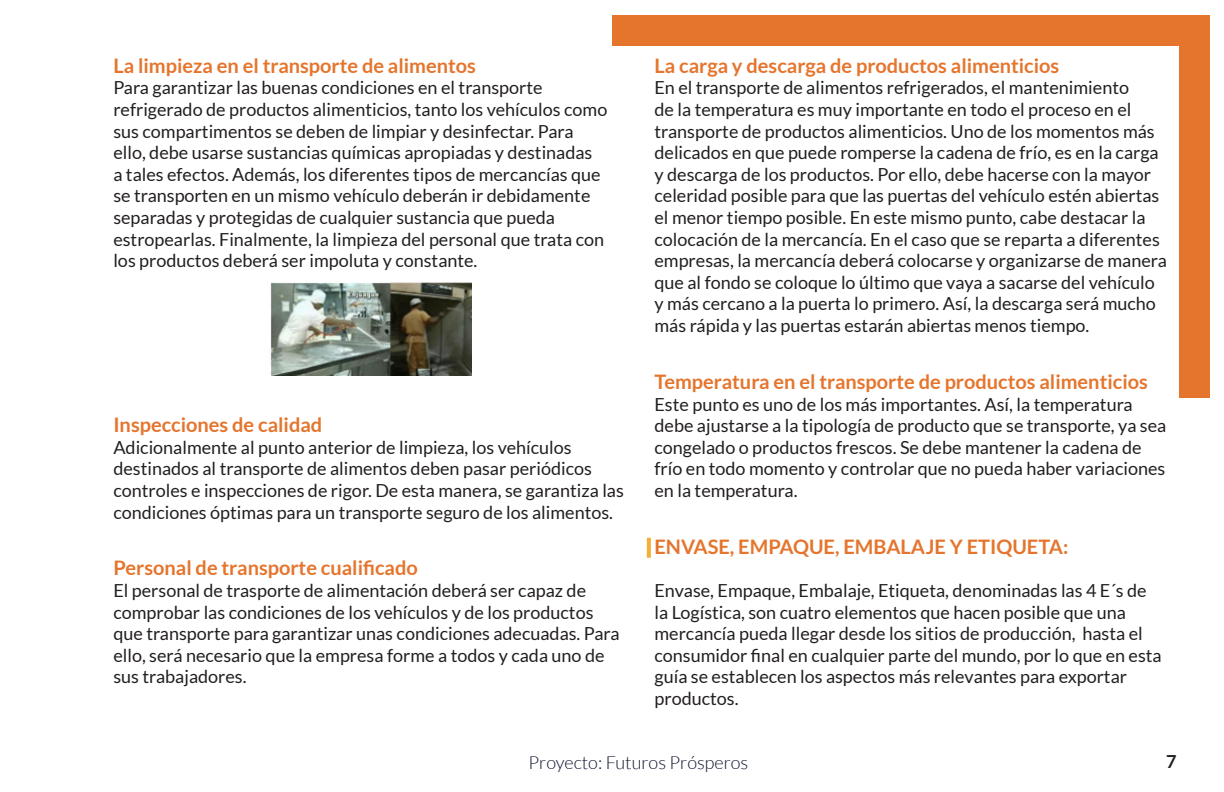
<style>
.page{position:relative;width:1224px;height:792px;background:#fff}
.page>*{position:absolute;margin:0;border:0;box-sizing:border-box;transform-origin:0 0}
.Titulo_2{font:700 20px "Lato";color:#e5752d}
.Titulo_1{font:700 20px "Lato";color:#e5752d}
.Parrafo{font:18px/21.6px "Lato";color:#231f20}
.t1{font:300 18px "Lato";color:#0c142f}
.t2{font:700 18px "Lato";color:#231f20}
</style>
<div class="page">
<div style="left:612px;top:15px;width:598px;height:31px;background:#e5752d"></div>
<div style="left:1179px;top:15px;width:31px;height:382px;background:#e5752d"></div>
<svg style="left:647px;top:538px;width:4px;height:20px"></svg>
<img style="left:270px;top:282px;width:202px;height:93px">
<p class="Titulo_2" style="left:113px;top:54px;width:364px">La limpieza en el transporte de alimentos</p>
<p class="Parrafo" style="left:113px;top:77px;width:495px">Para garantizar las buenas condiciones en el transporte refrigerado de productos alimenticios, tanto los vehículos como sus compartimentos se deben de limpiar y desinfectar. Para ello, debe usarse sustancias químicas apropiadas y destinadas<br>a tales efectos. Además, los diferentes tipos de mercancías que se transporten en un mismo vehículo deberán ir debidamente separadas y protegidas de cualquier sustancia que pueda estropearlas. Finalmente, la limpieza del personal que trata con los productos deberá ser impoluta y constante.</p>
<p class="Titulo_2" style="left:113px;top:413px;width:210px">Inspecciones de calidad</p>
<p class="Parrafo" style="left:113px;top:436px;width:512px">Adicionalmente al punto anterior de limpieza, los vehículos destinados al transporte de alimentos deben pasar periódicos controles e inspecciones de rigor. De esta manera, se garantiza las condiciones óptimas para un transporte seguro de los alimentos.</p>
<p class="Titulo_2" style="left:113px;top:557px;width:306px">Personal de transporte cualificado</p>
<p class="Parrafo" style="left:113px;top:580px;width:508px">El personal de trasporte de alimentación deberá ser capaz de comprobar las condiciones de los vehículos y de los productos que transporte para garantizar unas condiciones adecuadas. Para ello, será necesario que la empresa forme a todos y cada uno de sus trabajadores.</p>
<p class="Titulo_2" style="left:655px;top:54px;width:406px">La carga y descarga de productos alimenticios</p>
<p class="Parrafo" style="left:655px;top:77px;width:514px">En el transporte de alimentos refrigerados, el mantenimiento<br>de la temperatura es muy importante en todo el proceso en el transporte de productos alimenticios. Uno de los momentos más delicados en que puede romperse la cadena de frío, es en la carga y descarga de los productos. Por ello, debe hacerse con la mayor celeridad posible para que las puertas del vehículo estén abiertas el menor tiempo posible. En este mismo punto, cabe destacar la colocación de la mercancía. En el caso que se reparta a diferentes empresas, la mercancía deberá colocarse y organizarse de manera que al fondo se coloque lo último que vaya a sacarse del vehículo y más cercano a la puerta lo primero. Así, la descarga será mucho más rápida y las puertas estarán abiertas menos tiempo.</p>
<p class="Titulo_2" style="left:655px;top:370px;width:495px">Temperatura en el transporte de productos alimenticios</p>
<p class="Parrafo" style="left:655px;top:393px;width:513px">Este punto es uno de los más importantes. Así, la temperatura debe ajustarse a la tipología de producto que se transporte, ya sea congelado o productos frescos. Se debe mantener la cadena de frío en todo momento y controlar que no pueda haber variaciones en la temperatura.</p>
<p class="Titulo_1" style="left:655px;top:535px;width:415px">ENVASE, EMPAQUE, EMBALAJE Y ETIQUETA:</p>
<p class="Parrafo" style="left:655px;top:580px;width:509px">Envase, Empaque, Embalaje, Etiqueta, denominadas las 4 E´s de la Logística, son cuatro elementos que hacen posible que una mercancía pueda llegar desde los sitios de producción, hasta el consumidor final en cualquier parte del mundo, por lo que en esta guía se establecen los aspectos más relevantes para exportar productos.</p>
<p class="t1" style="left:529px;top:752px;width:221px">Proyecto: Futuros Prósperos</p>
<p class="t2" style="left:1166px;top:751px;width:12px">7</p>
</div>
